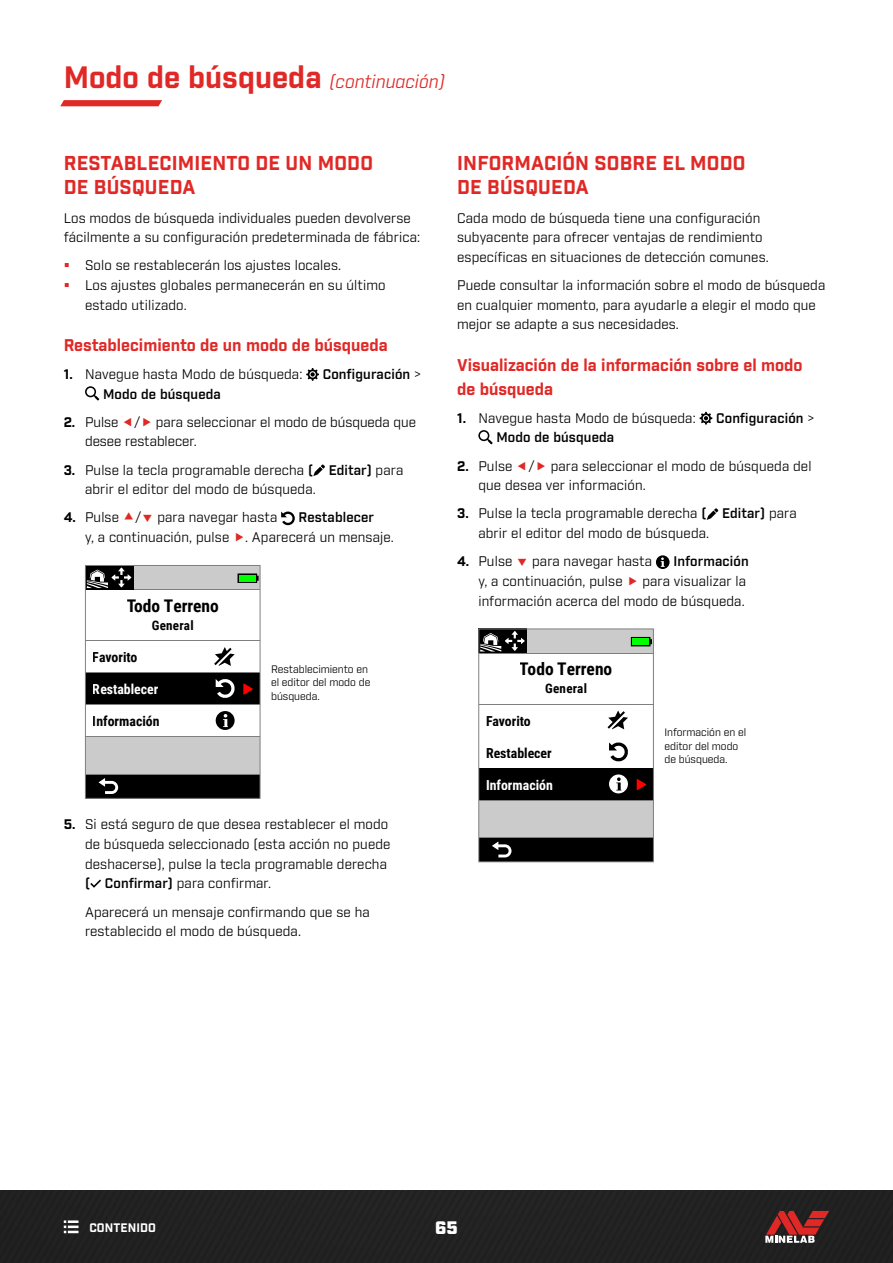
<style>
.page{position:relative;width:893px;height:1263px;background:#fff}
.page>*{position:absolute;margin:0;border:0;box-sizing:border-box;transform-origin:0 0}
.t1{font:700 30px "Industry";color:#e02926}
.t2{font:700 19.5px/24.2px "Industry";letter-spacing:.01em;color:#e02926}
.t3{font:900 18px "Industry";color:#fff}
.t4{font:700 17.4px "Roboto Condensed";color:#000}
.t5{font:700 16.5px/24.2px "Industry";color:#e02926}
.t6{font:700 13.8px "Roboto Condensed";color:#000}
.t7{font:700 13.8px "Roboto Condensed";color:#fff}
.t8{font:13.5px/19.6px "Industry";letter-spacing:.01em;color:#000}
.t9{font:600 13.5px "Industry";letter-spacing:.01em;color:#000}
.t10{font:700 13.05px "Roboto Condensed";letter-spacing:.02em;color:#000}
.t11{font:700 12px "Industry";letter-spacing:.01em;color:#fff}
.t12{font:10.5px/13.5px "Industry";color:#000}
.s1{font-weight:400;font-style:italic;font-size:18px}
.s2{font-weight:700}
.s3{font-weight:400}
.s4{font-weight:600}
</style>
<div class="page">
<div style="left:0;top:1191px;width:893px;height:72px;background:#212121"></div>
<svg style="left:60px;top:100px;width:102px;height:6px"></svg>
<svg style="left:765px;top:1211px;width:64px;height:32px;background:#863c3b"></svg>
<svg style="left:64px;top:1220px;width:15px;height:13px"></svg>
<svg style="left:306px;top:368px;width:13px;height:13px"></svg>
<svg style="left:85px;top:386px;width:14px;height:14px"></svg>
<svg style="left:313px;top:464px;width:12px;height:12px"></svg>
<svg style="left:281px;top:511px;width:14px;height:14px"></svg>
<div style="left:85px;top:736px;width:175px;height:62px;background:#cbcbcb"></div>
<hr style="left:85px;top:640px;width:175px;height:1px;background:#7f7f7f">
<hr style="left:85px;top:672px;width:175px;height:1px;background:#7f7f7f">
<div style="left:85px;top:673px;width:175px;height:31px;background:#000"></div>
<hr style="left:85px;top:704px;width:175px;height:1px;background:#7f7f7f">
<hr style="left:85px;top:736px;width:175px;height:1px;background:#7f7f7f">
<svg style="left:216px;top:711px;width:19px;height:19px"></svg>
<svg style="left:214px;top:647px;width:21px;height:19px"></svg>
<svg style="left:216px;top:679px;width:19px;height:19px"></svg>
<svg style="left:243px;top:684px;width:10px;height:11px"></svg>
<div style="left:85px;top:774px;width:175px;height:24px;background:#000"></div>
<hr style="left:85px;top:774px;width:175px;height:1px;background:#7f7f7f">
<svg style="left:99px;top:778px;width:19px;height:16px"></svg>
<div style="left:85px;top:565px;width:175px;height:25px;background:#cbcbcb"></div>
<hr style="left:85px;top:589px;width:175px;height:1px;background:#7f7f7f">
<div style="left:109px;top:565px;width:24px;height:24px;background:#000"></div>
<div style="left:85px;top:565px;width:24px;height:24px;background:#000"></div>
<svg style="left:87px;top:568px;width:44px;height:20px"></svg>
<svg style="left:238px;top:573px;width:20px;height:10px"></svg>
<div style="left:239px;top:575px;width:17px;height:6px;background:#0f0"></div>
<div style="left:85px;top:565px;width:175px;height:234px;border:1px solid #808080"></div>
<svg style="left:90px;top:879px;width:11px;height:9px"></svg>
<svg style="left:700px;top:412px;width:12px;height:13px"></svg>
<svg style="left:478px;top:430px;width:15px;height:14px"></svg>
<svg style="left:707px;top:508px;width:11px;height:12px"></svg>
<svg style="left:656px;top:555px;width:14px;height:14px"></svg>
<div style="left:479px;top:800px;width:174px;height:62px;background:#cbcbcb"></div>
<hr style="left:479px;top:704px;width:174px;height:1px;background:#7f7f7f">
<hr style="left:479px;top:736px;width:174px;height:1px;background:#7f7f7f">
<hr style="left:479px;top:768px;width:174px;height:1px;background:#7f7f7f">
<div style="left:479px;top:769px;width:174px;height:31px;background:#000"></div>
<hr style="left:479px;top:800px;width:174px;height:1px;background:#7f7f7f">
<svg style="left:609px;top:774px;width:19px;height:19px"></svg>
<svg style="left:607px;top:710px;width:21px;height:19px"></svg>
<svg style="left:609px;top:742px;width:19px;height:20px"></svg>
<svg style="left:637px;top:779px;width:9px;height:11px"></svg>
<div style="left:479px;top:838px;width:174px;height:24px;background:#000"></div>
<hr style="left:479px;top:837px;width:174px;height:1px;background:#7f7f7f">
<svg style="left:492px;top:841px;width:19px;height:16px"></svg>
<div style="left:479px;top:629px;width:174px;height:25px;background:#cbcbcb"></div>
<hr style="left:479px;top:653px;width:174px;height:1px;background:#7f7f7f">
<div style="left:503px;top:629px;width:24px;height:24px;background:#000"></div>
<svg style="left:480px;top:630px;width:23px;height:23px"></svg>
<svg style="left:480px;top:631px;width:45px;height:20px"></svg>
<svg style="left:631px;top:637px;width:21px;height:9px"></svg>
<div style="left:632px;top:638px;width:17px;height:7px;background:#0f0"></div>
<div style="left:478px;top:628px;width:176px;height:234px;border:1px solid #808080"></div>
<h1 class="t1" style="left:64px;top:59px;width:382px">Modo de búsqueda <span class="s1">(continuación)</span></h1>
<h2 class="t2" style="left:64px;top:152px;width:311px">RESTABLECIMIENTO DE UN MODO<br>DE BÚSQUEDA</h2>
<p class="t8" style="left:64px;top:208px;width:358px">Los modos de búsqueda individuales pueden devolverse fácilmente a su configuración predeterminada de fábrica:</p>
<p class="t8" style="left:85px;top:256px;width:302px">Solo se restablecerán los ajustes locales.<br>Los ajustes globales permanecerán en su último estado utilizado.</p>
<p class="t5" style="left:64px;top:334px;width:326px">Restablecimiento de un modo de búsqueda</p>
<p class="t8" style="left:64px;top:365px;width:240px"><span class="s2">1.</span> Navegue hasta Modo de búsqueda:</p>
<p class="t9" style="left:323px;top:366px;width:100px">Configuración <span class="s3">&gt;</span></p>
<p class="t9" style="left:103px;top:386px;width:119px">Modo de búsqueda</p>
<p class="t8" style="left:85px;top:412px;width:332px;text-indent:-21px"><span class="s2">2.</span> Pulse / para seleccionar el modo de búsqueda que desee restablecer.</p>
<p class="t8" style="left:85px;top:460px;width:320px;text-indent:-21px"><span class="s2">3.</span> Pulse la tecla programable derecha <span class="s4">( Editar)</span> para abrir el editor del modo de búsqueda.</p>
<p class="t8" style="left:64px;top:508px;width:215px"><span class="s2">4.</span> Pulse / para navegar hasta</p>
<p class="t9" style="left:299px;top:509px;width:77px">Restablecer</p>
<p class="t8" style="left:85px;top:528px;width:308px">y, a continuación, pulse . Aparecerá un mensaje.</p>
<p class="t4" style="left:127px;top:593px;width:94px">Todo Terreno</p>
<p class="t10" style="left:152px;top:616px;width:43px">General</p>
<p class="t6" style="left:93px;top:648px;width:46px">Favorito</p>
<p class="t7" style="left:93px;top:680px;width:67px">Restablecer</p>
<p class="t6" style="left:93px;top:712px;width:68px">Información</p>
<p class="t12" style="left:271px;top:662px;width:101px">Restablecimiento en el editor del modo de búsqueda.</p>
<p class="t8" style="left:85px;top:815px;width:307px;text-indent:-21px"><span class="s2">5.</span> Si está seguro de que desea restablecer el modo de búsqueda seleccionado (esta acción no puede deshacerse), pulse la tecla programable derecha <span class="s4">( Confirmar)</span> para confirmar.</p>
<p class="t8" style="left:85px;top:902px;width:286px">Aparecerá un mensaje confirmando que se ha restablecido el modo de búsqueda.</p>
<h2 class="t2" style="left:457px;top:152px;width:290px">INFORMACIÓN SOBRE EL MODO<br>DE BÚSQUEDA</h2>
<p class="t8" style="left:457px;top:208px;width:313px">Cada modo de búsqueda tiene una configuración subyacente para ofrecer ventajas de rendimiento específicas en situaciones de detección comunes.</p>
<p class="t8" style="left:457px;top:276px;width:370px">Puede consultar la información sobre el modo de búsqueda en cualquier momento, para ayudarle a elegir el modo que mejor se adapte a sus necesidades.</p>
<p class="t5" style="left:457px;top:353px;width:347px">Visualización de la información sobre el modo de búsqueda</p>
<p class="t8" style="left:457px;top:408px;width:240px"><span class="s2">1.</span> Navegue hasta Modo de búsqueda:</p>
<p class="t9" style="left:716px;top:410px;width:100px">Configuración <span class="s3">&gt;</span></p>
<p class="t9" style="left:496px;top:429px;width:119px">Modo de búsqueda</p>
<p class="t8" style="left:478px;top:456px;width:335px;text-indent:-21px"><span class="s2">2.</span> Pulse / para seleccionar el modo de búsqueda del que desea ver información.</p>
<p class="t8" style="left:478px;top:504px;width:320px;text-indent:-21px"><span class="s2">3.</span> Pulse la tecla programable derecha <span class="s4">( Editar)</span> para abrir el editor del modo de búsqueda.</p>
<p class="t8" style="left:457px;top:552px;width:57px"><span class="s2">4.</span> Pulse</p>
<p class="t8" style="left:532px;top:552px;width:121px">para navegar hasta</p>
<p class="t9" style="left:673px;top:553px;width:77px">Información</p>
<p class="t8" style="left:478px;top:572px;width:146px">y, a continuación, pulse</p>
<p class="t8" style="left:478px;top:572px;width:269px;text-align:right">para visualizar la<br>información acerca del modo de búsqueda.</p>
<p class="t4" style="left:520px;top:657px;width:94px">Todo Terreno</p>
<p class="t10" style="left:545px;top:680px;width:43px">General</p>
<p class="t6" style="left:486px;top:711px;width:46px">Favorito</p>
<p class="t6" style="left:486px;top:743px;width:67px">Restablecer</p>
<p class="t7" style="left:486px;top:775px;width:68px">Información</p>
<p class="t12" style="left:664px;top:726px;width:83px">Información en el editor del modo de búsqueda.</p>
<p class="t11" style="left:89px;top:1220px;width:68px">CONTENIDO</p>
<h3 class="t3" style="left:435px;top:1217px;width:24px">65</h3>
</div>
